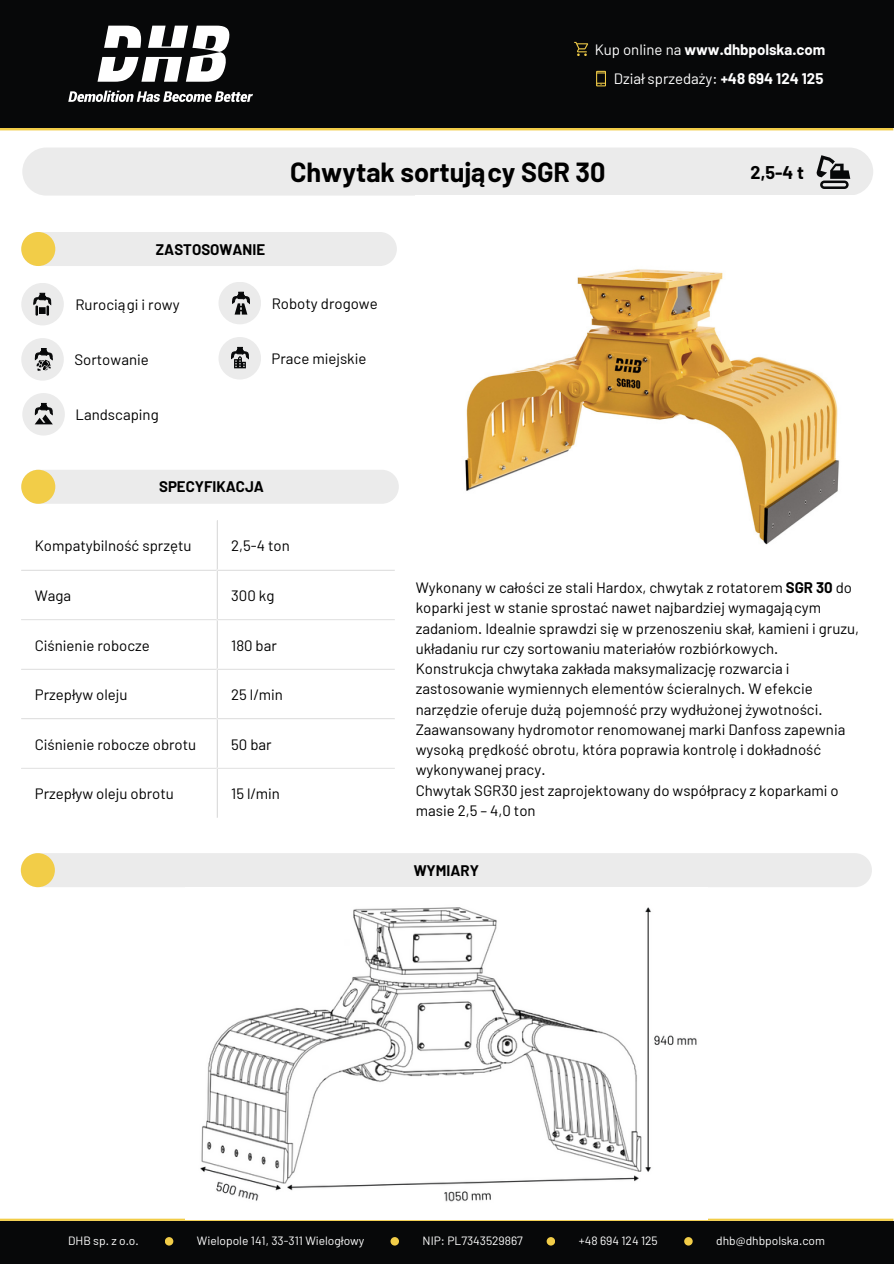
<style>
.page{position:relative;width:894px;height:1264px;background:#fff}
.page>*{position:absolute;margin:0;border:0;box-sizing:border-box;transform-origin:0 0}
.t1{font:700 27px "Barlow";color:#000}
.t2{font:700 18px "Barlow";color:#000}
.t3{font:15px/20.2px "Barlow";color:#000}
.t4{font:700 15px "Barlow";color:#000}
.t5{font:700 15px "Barlow";color:#fff}
.t6{font:15px "Barlow";color:#fff}
.t7{font:12px "Barlow";color:#fff}
.s1{font-weight:400}
.s2{font-weight:700}
</style>
<div class="page">
<hr style="left:216px;top:520px;width:2px;height:297px;background:#ebebeb">
<hr style="left:21px;top:569px;width:374px;height:1px;background:#ebebeb">
<hr style="left:21px;top:619px;width:374px;height:1px;background:#ebebeb">
<hr style="left:21px;top:668px;width:374px;height:1px;background:#ebebeb">
<hr style="left:21px;top:718px;width:374px;height:1px;background:#ebebeb">
<hr style="left:21px;top:767px;width:374px;height:1px;background:#ebebeb">
<div style="left:21px;top:470px;width:377px;height:34px;background:#ebebeb;border-radius:17px"></div>
<div style="left:21px;top:470px;width:34px;height:34px;background:#f2cd48;border-radius:50%"></div>
<div style="left:0;top:125px;width:893px;height:5px;background:#f2cd48"></div>
<div style="left:0;top:0;width:893px;height:128px;background:#070809"></div>
<svg style="left:97px;top:26px;width:133px;height:56px"></svg>
<svg style="left:68px;top:91px;width:185px;height:11px"></svg>
<svg style="left:574px;top:42px;width:14px;height:14px"></svg>
<svg style="left:596px;top:71px;width:10px;height:15px"></svg>
<div style="left:21px;top:232px;width:375px;height:34px;background:#ebebeb;border-radius:17px"></div>
<div style="left:21px;top:232px;width:34px;height:34px;background:#f2cd48;border-radius:50%"></div>
<hr style="left:0;top:1218px;width:893px;height:2px;background:#f2cd48">
<div style="left:0;top:1220px;width:893px;height:43px;background:#070809"></div>
<svg style="left:165px;top:1236px;width:8px;height:9px"></svg>
<svg style="left:390px;top:1236px;width:9px;height:9px"></svg>
<svg style="left:684px;top:1236px;width:8px;height:9px"></svg>
<svg style="left:546px;top:1236px;width:9px;height:9px"></svg>
<div style="left:22px;top:147px;width:851px;height:48px;background:#ebebeb;border-radius:24px"></div>
<svg style="left:816px;top:155px;width:34px;height:34px"></svg>
<img style="left:465px;top:269px;width:374px;height:276px">
<div style="left:21px;top:283px;width:43px;height:42px;background:#ebebeb;border-radius:50%"></div>
<svg style="left:33px;top:293px;width:18px;height:23px"></svg>
<div style="left:21px;top:338px;width:43px;height:42px;background:#ebebeb;border-radius:50%"></div>
<svg style="left:35px;top:348px;width:18px;height:23px"></svg>
<div style="left:22px;top:393px;width:43px;height:42px;background:#ebebeb;border-radius:50%"></div>
<div style="left:21px;top:853px;width:850px;height:34px;background:#ebebeb;border-radius:17px"></div>
<div style="left:21px;top:853px;width:34px;height:34px;background:#f2cd48;border-radius:50%"></div>
<img style="left:185px;top:907px;width:522px;height:312px">
<div style="left:218px;top:282px;width:43px;height:42px;background:#ebebeb;border-radius:50%"></div>
<div style="left:218px;top:337px;width:43px;height:42px;background:#ebebeb;border-radius:50%"></div>
<svg style="left:232px;top:292px;width:18px;height:22px"></svg>
<svg style="left:35px;top:403px;width:18px;height:21px"></svg>
<svg style="left:231px;top:347px;width:18px;height:21px"></svg>
<p class="t5" style="left:594px;top:40px;width:232px"><span class="s1">Kup online na</span> www.dhbpolska.com</p>
<p class="t6" style="left:613px;top:69px;width:211px">Dział sprzedaży: <span class="s2">+48 694 124 125</span></p>
<p class="t1" style="left:290px;top:155px;width:317px">Chwytak sortujący SGR 30</p>
<h4 class="t4" style="left:156px;top:239px;width:111px">ZASTOSOWANIE</h4>
<p class="t3" style="left:75px;top:294px;width:106px">Rurociągi i rowy</p>
<p class="t3" style="left:74px;top:349px;width:76px">Sortowanie</p>
<h4 class="t3" style="left:76px;top:404px;width:85px">Landscaping</h4>
<p class="t3" style="left:272px;top:292px;width:107px">Roboty drogowe</p>
<h1 class="t3" style="left:271px;top:348px;width:96px">Prace miejskie</h1>
<p class="t4" style="left:159px;top:477px;width:106px">SPECYFIKACJA</p>
<p class="t2" style="left:750px;top:161px;width:55px">2,5-4 t</p>
<p class="t3" style="left:35px;top:535px;width:158px">Kompatybilność sprzętu</p>
<p class="t3" style="left:231px;top:535px;width:60px">2,5-4 ton</p>
<h4 class="t3" style="left:35px;top:585px;width:38px">Waga</h4>
<p class="t3" style="left:231px;top:585px;width:45px">300 kg</p>
<h4 class="t3" style="left:35px;top:634px;width:116px">Ciśnienie robocze</h4>
<h3 class="t3" style="left:231px;top:634px;width:47px">180 bar</h3>
<p class="t3" style="left:35px;top:684px;width:94px">Przepływ oleju</p>
<h4 class="t3" style="left:231px;top:684px;width:53px">25 l/min</h4>
<p class="t3" style="left:35px;top:733px;width:163px">Ciśnienie robocze obrotu</p>
<h4 class="t3" style="left:231px;top:733px;width:42px">50 bar</h4>
<p class="t3" style="left:35px;top:783px;width:141px">Przepływ oleju obrotu</p>
<h4 class="t3" style="left:231px;top:783px;width:50px">15 l/min</h4>
<p class="t3" style="left:415px;top:577px;width:445px">Wykonany w całości ze stali Hardox, chwytak z rotatorem <span class="s2">SGR 30</span> do koparki jest w stanie sprostać nawet najbardziej wymagającym zadaniom. Idealnie sprawdzi się w przenoszeniu skał, kamieni i gruzu, układaniu rur czy sortowaniu materiałów rozbiórkowych.<br>Konstrukcja chwytaka zakłada maksymalizację rozwarcia i zastosowanie wymiennych elementów ścieralnych. W efekcie narzędzie oferuje dużą pojemność przy wydłużonej żywotności.<br>Zaawansowany hydromotor renomowanej marki Danfoss zapewnia wysoką prędkość obrotu, która poprawia kontrolę i dokładność wykonywanej pracy.</p>
<p class="t3" style="left:415px;top:779px;width:424px">Chwytak SGR30 jest zaprojektowany do współpracy z koparkami o masie 2,5 – 4,0 ton</p>
<p class="t4" style="left:413px;top:860px;width:67px">WYMIARY</p>
<h4 class="t7" style="left:68px;top:1233px;width:72px">DHB sp. z o.o.</h4>
<p class="t7" style="left:197px;top:1233px;width:169px">Wielopole 141, 33-311 Wielogłowy</p>
<p class="t7" style="left:422px;top:1233px;width:102px">NIP: PL7343529867</p>
<p class="t7" style="left:578px;top:1233px;width:80px">+48 694 124 125</p>
<h3 class="t7" style="left:716px;top:1233px;width:110px">dhb@dhbpolska.com</h3>
</div>
